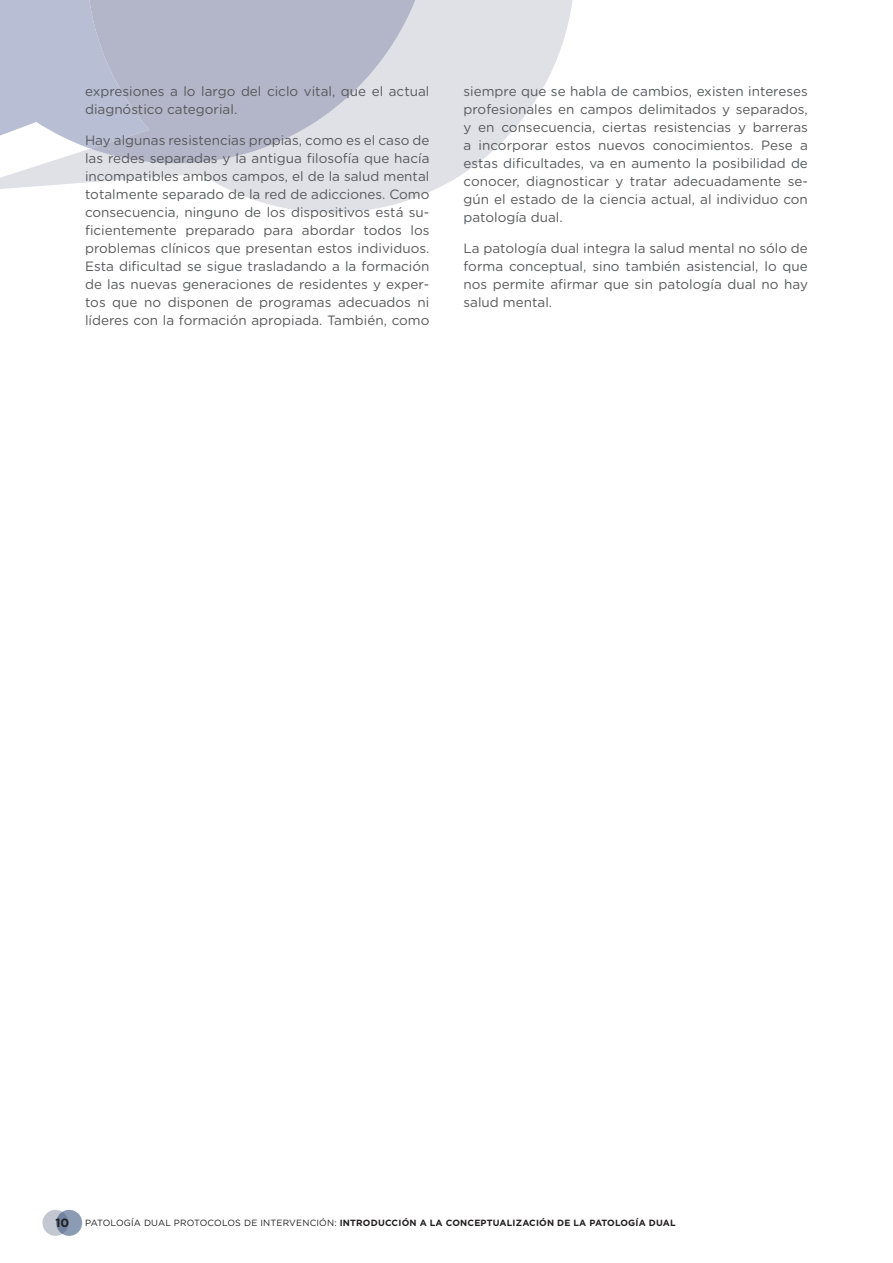
<style>
.page{position:relative;width:893px;height:1263px;background:#fff}
.page>*{position:absolute;margin:0;border:0;box-sizing:border-box;transform-origin:0 0}
.t1{font:13.5px/18px "Gotham Rounded";color:#57585a;text-align:justify}
.t2{font:700 12px "Gotham";color:#231f20}
.t3{font:700 9px "Gotham";letter-spacing:.02em;color:#231f20}
.s1{font-weight:400}
</style>
<div class="page">
<div style="left:43px;top:1210px;width:26px;height:26px;background:#c3c7d1;border-radius:50%"></div>
<svg style="left:56px;top:1210px;width:26px;height:26px"></svg>
<svg style="left:0;top:0;width:573px;height:213px;fill:#dfe1e6"></svg>
<svg style="left:0;top:0;width:73px;height:164px;fill:#b8bed3"></svg>
<svg style="left:73px;top:0;width:377px;height:166px;fill:#b3b6c8"></svg>
<p class="t1" style="left:85px;top:81px;width:346px">expresiones a lo largo del ciclo vital, que el actual diagnóstico categorial.</p>
<p class="t1" style="left:85px;top:130px;width:346px">Hay algunas resistencias propias, como es el caso de las redes separadas y la antigua filosofía que hacía incompatibles ambos campos, el de la salud mental totalmente separado de la red de adicciones. Como consecuencia, ninguno de los dispositivos está su&shy;ficientemente preparado para abordar todos los problemas clínicos que presentan estos individuos.<br>Esta dificultad se sigue trasladando a la formación de las nuevas generaciones de residentes y exper&shy;tos que no disponen de programas adecuados ni líderes con la formación apropiada. También, como</p>
<p class="t1" style="left:463px;top:81px;width:346px">siempre que se habla de cambios, existen intereses profesionales en campos delimitados y separados, y en consecuencia, ciertas resistencias y barreras a incorporar estos nuevos conocimientos. Pese a estas dificultades, va en aumento la posibilidad de conocer, diagnosticar y tratar adecuadamente se&shy;gún el estado de la ciencia actual, al individuo con patología dual.</p>
<p class="t1" style="left:463px;top:238px;width:346px">La patología dual integra la salud mental no sólo de forma conceptual, sino también asistencial, lo que nos permite afirmar que sin patología dual no hay salud mental.</p>
<p class="t2" style="left:56px;top:1215px;width:15px">10</p>
<p class="t3" style="left:85px;top:1217px;width:592px"><span class="s1">PATOLOGÍA DUAL PROTOCOLOS DE INTERVENCIÓN:</span> INTRODUCCIÓN A LA CONCEPTUALIZACIÓN DE LA PATOLOGÍA DUAL</p>
</div>
